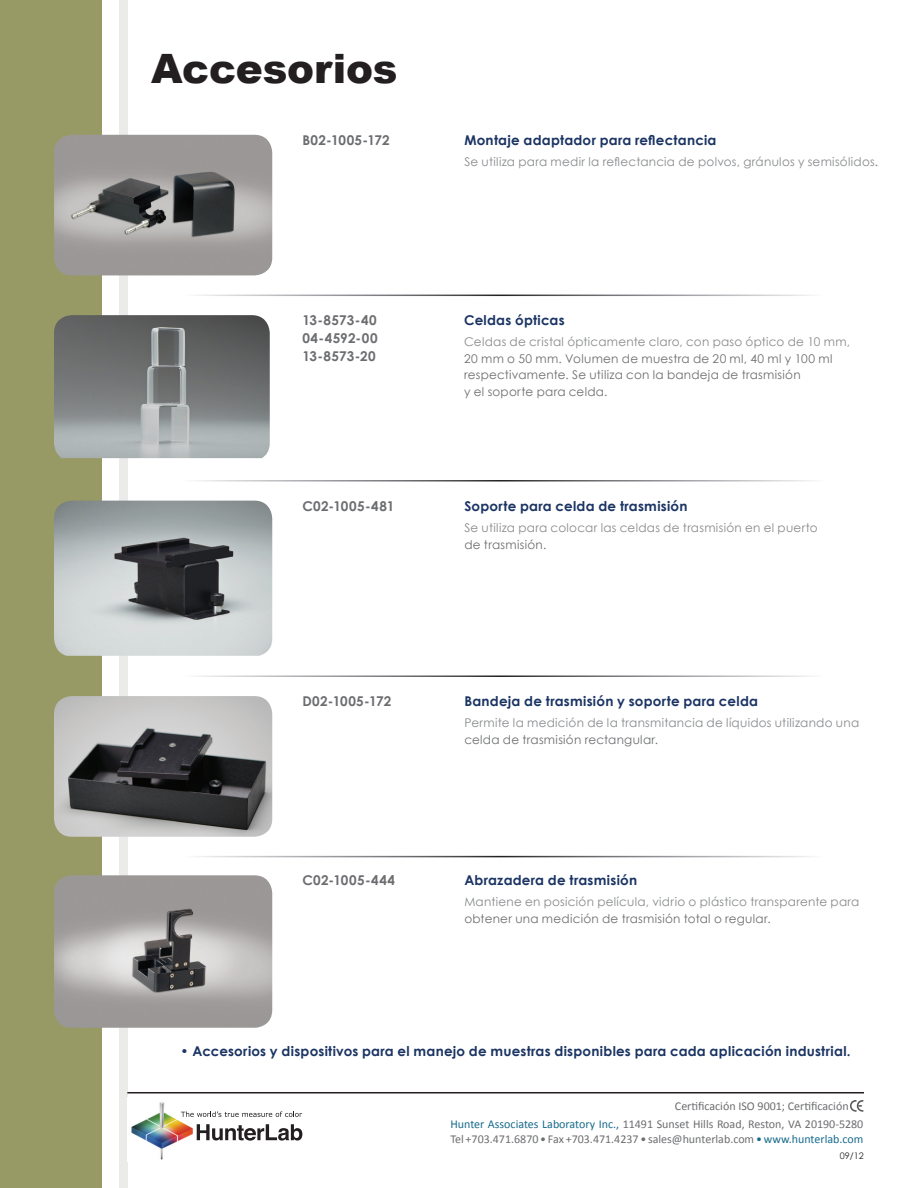
<style>
.page{position:relative;width:918px;height:1188px;background:#fff}
.page>*{position:absolute;margin:0;border:0;box-sizing:border-box;transform-origin:0 0}
.t1{font:900 40.5px "Arial";letter-spacing:-.005em;color:#231f20}
.t2{font:700 13.5px "Century Gothic";letter-spacing:.015em;color:#1b3463}
.t3{font:700 13.5px "Century Gothic";letter-spacing:.03em;color:#6c6d70}
.t4{font:12px/16.5px "Century Gothic";letter-spacing:.025em;color:#87898c}
.t5{font:12px/16.5px "Century Gothic";letter-spacing:.02em;color:#6c6d70}
.Footnote{font:12px "Calibri";color:#6c6d70}
.Date{font:9px "Century Gothic";color:#231f20}
.s1{color:#6c6d70}
.s2{color:#87898c}
.s3{color:#176b8c}
</style>
<div class="page">
<div style="left:119px;top:0;width:8px;height:1188px;background:#ebebea"></div>
<div style="left:0;top:0;width:101px;height:1188px;background:#989a66"></div>
<img style="left:54px;top:135px;width:218px;height:140px">
<img style="left:54px;top:315px;width:216px;height:143px">
<img style="left:54px;top:501px;width:218px;height:155px">
<img style="left:54px;top:696px;width:218px;height:141px">
<img style="left:54px;top:875px;width:218px;height:153px">
<img style="left:131px;top:1102px;width:66px;height:58px">
<svg style="left:197px;top:1124px;width:105px;height:17px"></svg>
<svg style="left:181px;top:1111px;width:121px;height:6px"></svg>
<hr style="left:127px;top:1092px;width:737px;height:1px;background:#231f20">
<svg style="left:850px;top:1100px;width:13px;height:12px"></svg>
<p class="t1" style="left:151px;top:39px;width:248px">Accesorios</p>
<p class="t3" style="left:302px;top:132px;width:89px">B02-1005-172</p>
<p class="t2" style="left:464px;top:132px;width:254px">Montaje adaptador para reflectancia</p>
<p class="t4" style="left:464px;top:153px;width:415px">Se utiliza para medir la reflectancia de polvos, gránulos y semisólidos<span class="s1">.</span></p>
<p class="t3" style="left:302px;top:312px;width:76px">13-8573-40</p>
<p class="t3" style="left:302px;top:330px;width:77px">04-4592-00</p>
<p class="t3" style="left:302px;top:348px;width:75px">13-8573-20</p>
<p class="t2" style="left:464px;top:312px;width:102px">Celdas ópticas</p>
<p class="t5" style="left:464px;top:334px;width:387px"><span class="s2">Celdas de cristal ópticamente claro, con paso óptico de 10 mm, </span>20 mm o 50 mm. Volumen de muestra de 20 ml, 40 ml y 100 ml respectivamente. Se utiliza con la bandeja de trasmisión<br>y el soporte para celda.</p>
<p class="t3" style="left:302px;top:498px;width:93px">C02-1005-481</p>
<p class="t2" style="left:464px;top:498px;width:225px">Soporte para celda de trasmisión</p>
<p class="t4" style="left:464px;top:520px;width:355px">Se utiliza para colocar las celdas de trasmisión en el puerto</p>
<p class="t5" style="left:464px;top:536px;width:84px">de trasmisión.</p>
<p class="t3" style="left:302px;top:693px;width:90px">D02-1005-172</p>
<p class="t2" style="left:464px;top:693px;width:295px">Bandeja de trasmisión y soporte para celda</p>
<p class="t4" style="left:464px;top:714px;width:396px">Permite la medición de la transmitancia de líquidos utilizando una <span class="s1">celda de trasmisión rectangular.</span></p>
<p class="t3" style="left:302px;top:872px;width:94px">C02-1005-444</p>
<p class="t2" style="left:464px;top:872px;width:174px">Abrazadera de trasmisión</p>
<p class="t4" style="left:464px;top:894px;width:397px">Mantiene en posición película, vidrio o plástico transparente para <span class="s1">obtener una medición de trasmisión total o regular.</span></p>
<p class="t2" style="left:181px;top:1043px;width:672px">• Accesorios y dispositivos para el manejo de muestras disponibles para cada aplicación industrial.</p>
<p class="Footnote" style="left:675px;top:1099px;width:175px">Certificación ISO 9001; Certificación</p>
<p class="Footnote" style="left:450px;top:1116px;width:414px"><span class="s3">Hunter Associates Laboratory Inc.,</span> 11491 Sunset Hills Road, Reston, VA 20190-5280</p>
<p class="Footnote" style="left:450px;top:1131px;width:415px">Tel +703.471.6870 • Fax +703.471.4237 • sales@hunterlab.com <span class="s3">• www.hunterlab.com</span></p>
<p class="Date" style="left:840px;top:1151px;width:25px">09/12</p>
</div>
